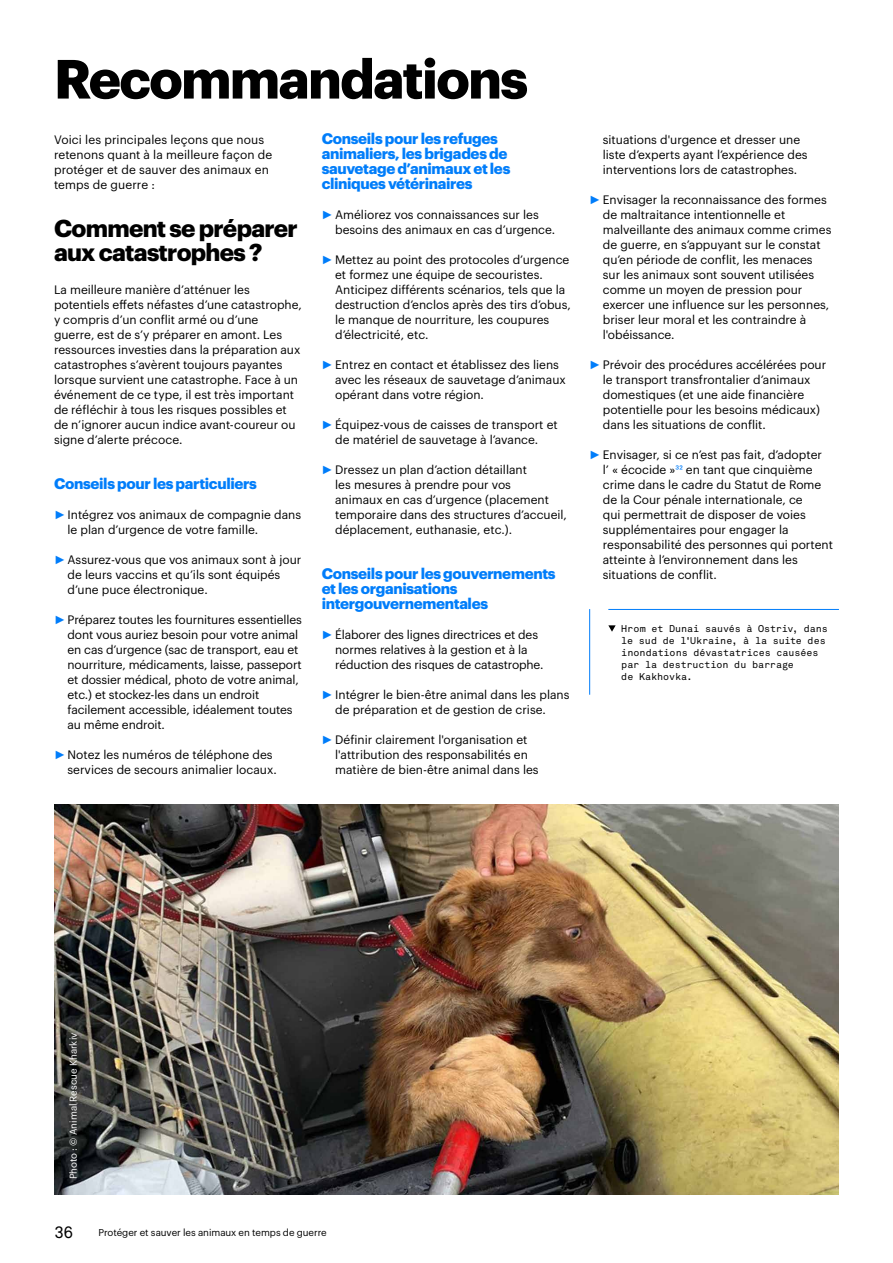
<style>
.page{position:relative;width:893px;height:1263px;background:#fff}
.page>*{position:absolute;margin:0;border:0;box-sizing:border-box;transform-origin:0 0}
.t1{font:700 54px "Graphik";letter-spacing:-.03em;color:#000}
.t2{font:700 24px/24px "Graphik";letter-spacing:-.03em;color:#000}
.t3{font:16.5px "Akkurat Mono Pro";color:#000}
.t4{font:700 15px/15px "Graphik";letter-spacing:-.02em;color:#007dfa}
.t5{font:12px/15px "Graphik";color:#000}
.t6{font:9.75px/12px "Akkurat Mono Pro";letter-spacing:-.005em;color:#000}
.t7{font:9.75px "Graphik";letter-spacing:-.005em;color:#000}
.t8{font:9.75px "Graphik";letter-spacing:-.005em;color:#fff}
.s1{font-family:"Arial";color:#007dfa}
.s2{color:#007dfa}
</style>
<div class="page">
<img style="left:54px;top:804px;width:785px;height:390px">
<hr style="left:589px;top:609px;width:1px;height:86px;background:#007dfa">
<hr style="left:608px;top:609px;width:231px;height:1px;background:#007dfa">
<svg style="left:608px;top:625px;width:8px;height:7px"></svg>
<h1 class="t1" style="left:54px;top:37px;width:476px">Recommandations</h1>
<p class="t5" style="left:54px;top:131px;width:220px">Voici les principales leçons que nous retenons quant à la meilleure façon de protéger et de sauver des animaux en temps de guerre :</p>
<h2 class="t2" style="left:54px;top:214px;width:245px">Comment se préparer aux catastrophes ?</h2>
<p class="t5" style="left:54px;top:281px;width:249px">La meilleure manière d’atténuer les potentiels effets néfastes d’une catastrophe, y compris d’un conflit armé ou d’une<br>guerre, est de s’y préparer en amont. Les ressources investies dans la préparation aux catastrophes s’avèrent toujours payantes lorsque survient une catastrophe. Face à un événement de ce type, il est très important de réfléchir à tous les risques possibles et de n’ignorer aucun indice avant-coureur ou signe d’alerte précoce.</p>
<p class="t4" style="left:54px;top:475px;width:204px">Conseils pour les particuliers</p>
<p class="t5" style="left:67px;top:506px;width:235px;text-indent:-14px"><span class="s1">►</span>Intégrez vos animaux de compagnie dans le plan d’urgence de votre famille.</p>
<p class="t5" style="left:67px;top:551px;width:235px;text-indent:-14px"><span class="s1">►</span>Assurez-vous que vos animaux sont à jour de leurs vaccins et qu’ils sont équipés d’une puce électronique.</p>
<p class="t5" style="left:67px;top:611px;width:236px;text-indent:-14px"><span class="s1">►</span>Préparez toutes les fournitures essentielles dont vous auriez besoin pour votre animal en cas d’urgence (sac de transport, eau et nourriture, médicaments, laisse, passeport et dossier médical, photo de votre animal, etc.) et stockez-les dans un endroit facilement accessible, idéalement toutes au même endroit.</p>
<p class="t5" style="left:67px;top:746px;width:211px;text-indent:-14px"><span class="s1">►</span>Notez les numéros de téléphone des services de secours animalier locaux.</p>
<p class="t4" style="left:322px;top:130px;width:190px">Conseils pour les refuges animaliers, les brigades de sauvetage d’animaux et les cliniques vétérinaires</p>
<p class="t5" style="left:335px;top:206px;width:222px;text-indent:-14px"><span class="s1">►</span>Améliorez vos connaissances sur les besoins des animaux en cas d’urgence.</p>
<p class="t5" style="left:335px;top:251px;width:237px;text-indent:-14px"><span class="s1">►</span>Mettez au point des protocoles d’urgence et formez une équipe de secouristes.<br>Anticipez différents scénarios, tels que la destruction d’enclos après des tirs d’obus, le manque de nourriture, les coupures d’électricité, etc.</p>
<p class="t5" style="left:335px;top:356px;width:232px;text-indent:-14px"><span class="s1">►</span>Entrez en contact et établissez des liens avec les réseaux de sauvetage d’animaux opérant dans votre région.</p>
<p class="t5" style="left:322px;top:416px;width:238px;text-align:center"><span class="s1">►</span>Équipez-vous de caisses de transport et de matériel de sauvetage à l’avance.</p>
<p class="t5" style="left:335px;top:461px;width:233px;text-indent:-14px"><span class="s1">►</span>Dressez un plan d’action détaillant<br>les mesures à prendre pour vos<br>animaux en cas d’urgence (placement temporaire dans des structures d’accueil, déplacement, euthanasie, etc.).</p>
<p class="t4" style="left:322px;top:565px;width:235px">Conseils pour les gouvernements et les organisations intergouvernementales</p>
<p class="t5" style="left:335px;top:626px;width:210px;text-indent:-14px"><span class="s1">►</span>Élaborer des lignes directrices et des normes relatives à la gestion et à la réduction des risques de catastrophe.</p>
<p class="t5" style="left:335px;top:686px;width:236px;text-indent:-14px"><span class="s1">►</span>Intégrer le bien-être animal dans les plans de préparation et de gestion de crise.</p>
<p class="t5" style="left:335px;top:731px;width:205px;text-indent:-14px"><span class="s1">►</span>Définir clairement l'organisation et l'attribution des responsabilités en matière de bien-être animal dans les</p>
<p class="t5" style="left:603px;top:131px;width:206px">situations d'urgence et dresser une liste d’experts ayant l’expérience des interventions lors de catastrophes.</p>
<p class="t5" style="left:603px;top:191px;width:230px;text-indent:-14px"><span class="s1">►</span>Envisager la reconnaissance des formes de maltraitance intentionnelle et malveillante des animaux comme crimes de guerre, en s’appuyant sur le constat qu’en période de conflit, les menaces sur les animaux sont souvent utilisées comme un moyen de pression pour exercer une influence sur les personnes, briser leur moral et les contraindre à l'obéissance.</p>
<p class="t5" style="left:603px;top:356px;width:225px;text-indent:-14px"><span class="s1">►</span>Prévoir des procédures accélérées pour le transport transfrontalier d’animaux domestiques (et une aide financière potentielle pour les besoins médicaux) dans les situations de conflit.</p>
<p class="t5" style="left:603px;top:446px;width:232px;text-indent:-14px"><span class="s1">►</span>Envisager, si ce n’est pas fait, d’adopter<br>l’ « écocide »<span class="s2">32</span> en tant que cinquième crime dans le cadre du Statut de Rome de la Cour pénale internationale, ce<br>qui permettrait de disposer de voies supplémentaires pour engager la responsabilité des personnes qui portent atteinte à l’environnement dans les situations de conflit.</p>
<p class="t6" style="left:621px;top:622px;width:208px">Hrom et Dunai sauvés à Ostriv, dans le sud de l'Ukraine, à la suite des inondations dévastatrices causées par la destruction du barrage<br>de Kakhovka.</p>
<p class="t8" style="left:66px;top:1179px;width:148px;rotate:-90deg">Photo : © Animal Rescue Kharkiv</p>
<h3 class="t3" style="left:54px;top:1222px;width:21px">36</h3>
<p class="t7" style="left:98px;top:1225px;width:230px">Protéger et sauver les animaux en temps de guerre</p>
</div>
